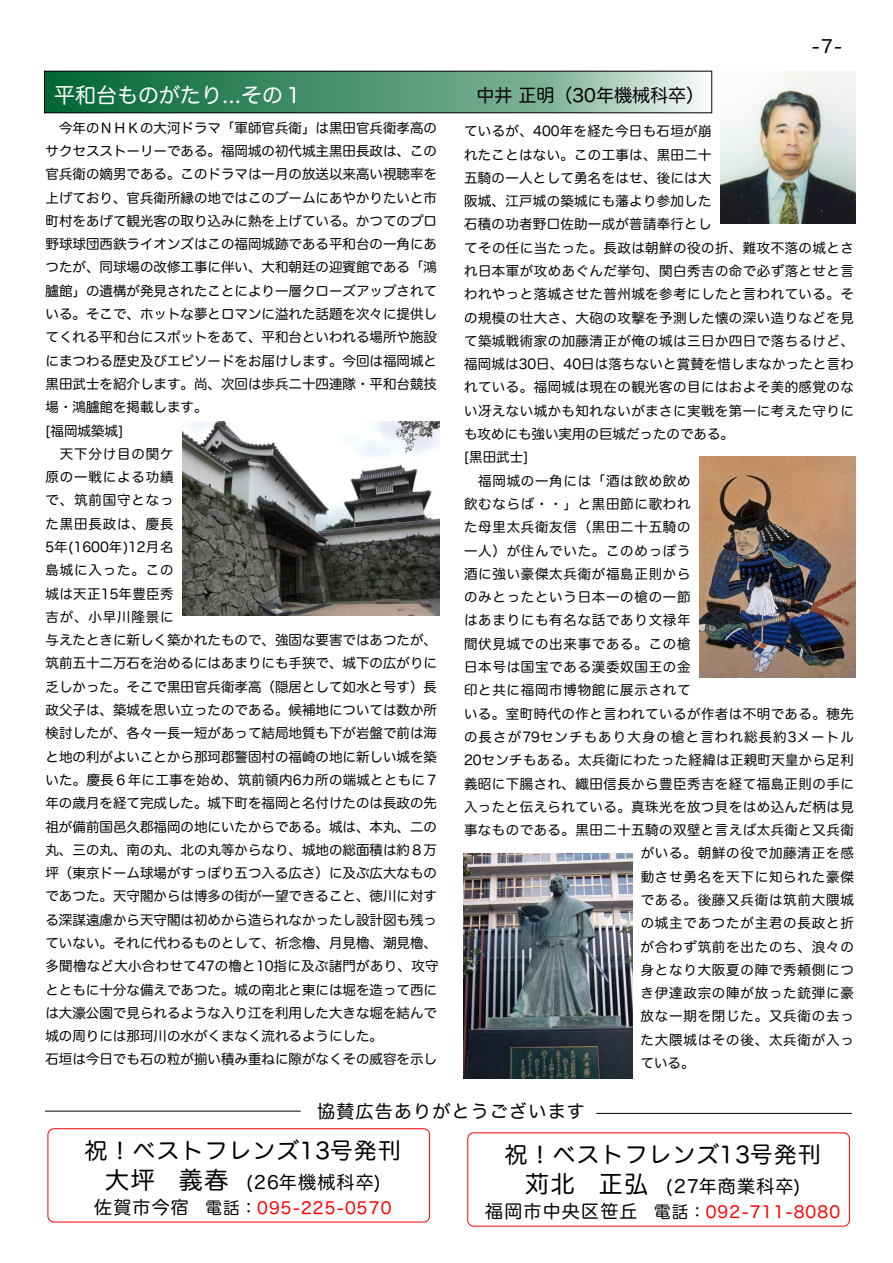
<style>
.page{position:relative;width:893px;height:1263px;background:#fff}
.page>*{position:absolute;margin:0;border:0;box-sizing:border-box;transform-origin:0 0}
.t1{font:22.5px "Hira Maru Pro W4";letter-spacing:.065em;color:#000}
.t2{font:21px "Hira Maru Pro W4";color:#fff}
.t3{font:18px "Hira Maru Pro W4";letter-spacing:.065em;color:#000}
.t4{font:18px "Hira Maru Pro W4";color:#000}
.t5{font:16.5px "Hira Maru Pro W4";letter-spacing:.065em;color:#f00}
.t6{font:13.5px "Hira Maru Pro W4";color:#000}
.t7{font:13.5px "Hira Maru Pro W4";letter-spacing:.03em;color:#000}
.t8{font:13.5px "Hira Maru Pro W4";letter-spacing:.05em;color:#000}
.t9{font:13.5px "Hira Maru Pro W4";letter-spacing:.055em;color:#000}
.t10{font:13.5px "Hira Maru Pro W4";letter-spacing:.02em;color:#000}
.t11{font:13.5px "Hira Maru Pro W4";letter-spacing:.06em;color:#000}
.t12{font:13.5px "Hira Maru Pro W4";letter-spacing:.025em;color:#000}
.t13{font:13.5px "Hira Maru Pro W4";letter-spacing:.08em;color:#000}
.s1{font-size:24px}
.s2{font-size:18px;color:#000}
.s3{color:#000}
</style>
<div class="page">
<hr style="left:45px;top:1111px;width:256px;height:1px;background:#000">
<hr style="left:596px;top:1113px;width:256px;height:1px;background:#000">
<div style="left:467px;top:1132px;width:383px;height:94px;border:1px solid #f00;border-radius:6px"></div>
<svg style="left:46px;top:73px;width:656px;height:38px;background:#5b9c7c"></svg>
<div style="left:44px;top:71px;width:668px;height:42px;border:1px solid #000"></div>
<img style="left:699px;top:457px;width:156px;height:220px">
<img style="left:463px;top:853px;width:169px;height:226px">
<div style="left:47px;top:1128px;width:383px;height:94px;border:1px solid #f00;border-radius:6px"></div>
<img style="left:182px;top:422px;width:258px;height:193px">
<img style="left:720px;top:72px;width:136px;height:152px">
<h2 class="t2" style="left:54px;top:84px;width:251px">平和台ものがたり...その１</h2>
<h3 class="t4" style="left:477px;top:86px;width:229px">中井正明（30年機械科卒）</h3>
<h3 class="t3" style="left:812px;top:37px;width:32px">-7-</h3>
<p class="t6" style="left:46px;top:121px;width:393px">　今年のＮＨＫの大河ドラマ「軍師官兵衛」は黒田官兵衛孝高の</p>
<p class="t6" style="left:46px;top:144px;width:393px">サクセスストーリーである。福岡城の初代城主黒田長政は、この</p>
<p class="t6" style="left:46px;top:167px;width:393px">官兵衛の嫡男である。このドラマは一月の放送以来高い視聴率を</p>
<p class="t6" style="left:46px;top:191px;width:393px">上げており、官兵衛所縁の地ではこのブームにあやかりたいと市</p>
<p class="t6" style="left:46px;top:214px;width:393px">町村をあげて観光客の取り込みに熱を上げている。かつてのプロ</p>
<p class="t6" style="left:46px;top:237px;width:393px">野球球団西鉄ライオンズはこの福岡城跡である平和台の一角にあ</p>
<p class="t6" style="left:46px;top:261px;width:393px">つたが、同球場の改修工事に伴い、大和朝廷の迎賓館である「鴻</p>
<p class="t6" style="left:46px;top:284px;width:393px">臚館」の遺構が発見されたことにより一層クローズアップされて</p>
<p class="t6" style="left:46px;top:307px;width:393px">いる。そこで、ホットな夢とロマンに溢れた話題を次々に提供し</p>
<p class="t6" style="left:46px;top:330px;width:393px">てくれる平和台にスポットをあて、平和台といわれる場所や施設</p>
<p class="t6" style="left:46px;top:354px;width:393px">にまつわる歴史及びエピソードをお届けします。今回は福岡城と</p>
<p class="t6" style="left:46px;top:377px;width:393px">黒田武士を紹介します。尚、次回は歩兵二十四連隊・平和台競技</p>
<p class="t6" style="left:46px;top:400px;width:164px">場・鴻臚館を掲載します。</p>
<p class="t6" style="left:46px;top:424px;width:79px">[福岡城築城]</p>
<p class="t11" style="left:60px;top:447px;width:115px">天下分け目の関ケ</p>
<p class="t11" style="left:46px;top:470px;width:130px">原の一戦による功績</p>
<p class="t11" style="left:46px;top:493px;width:130px">で、筑前国守となっ</p>
<p class="t11" style="left:46px;top:517px;width:130px">た黒田長政は、慶長</p>
<p class="t6" style="left:46px;top:540px;width:130px">5年(1600年)12月名</p>
<p class="t11" style="left:46px;top:563px;width:130px">島城に入った。この</p>
<p class="t12" style="left:46px;top:587px;width:130px">城は天正15年豊臣秀</p>
<p class="t11" style="left:45px;top:610px;width:130px">吉が、小早川隆景に</p>
<p class="t6" style="left:45px;top:633px;width:393px">与えたときに新しく築かれたもので、強固な要害ではあつたが、</p>
<p class="t6" style="left:45px;top:657px;width:393px">筑前五十二万石を治めるにはあまりにも手狭で、城下の広がりに</p>
<p class="t6" style="left:45px;top:680px;width:393px">乏しかった。そこで黒田官兵衛孝高（隠居として如水と号す）長</p>
<p class="t6" style="left:45px;top:703px;width:393px">政父子は、築城を思い立ったのである。候補地については数か所</p>
<p class="t6" style="left:45px;top:726px;width:393px">検討したが、各々一長一短があって結局地質も下が岩盤で前は海</p>
<p class="t6" style="left:45px;top:750px;width:393px">と地の利がよいことから那珂郡警固村の福崎の地に新しい城を築</p>
<p class="t6" style="left:45px;top:773px;width:395px">いた。慶長６年に工事を始め、筑前領内6カ所の端城とともに７</p>
<p class="t6" style="left:45px;top:796px;width:393px">年の歳月を経て完成した。城下町を福岡と名付けたのは長政の先</p>
<p class="t6" style="left:45px;top:820px;width:393px">祖が備前国邑久郡福岡の地にいたからである。城は、本丸、二の</p>
<p class="t6" style="left:45px;top:843px;width:393px">丸、三の丸、南の丸、北の丸等からなり、城地の総面積は約８万</p>
<p class="t6" style="left:45px;top:866px;width:393px">坪（東京ドーム球場がすっぽり五つ入る広さ）に及ぶ広大なもの</p>
<p class="t6" style="left:45px;top:889px;width:393px">であつた。天守閣からは博多の街が一望できること、徳川に対す</p>
<p class="t6" style="left:45px;top:913px;width:393px">る深謀遠慮から天守閣は初めから造られなかったし設計図も残っ</p>
<p class="t6" style="left:45px;top:936px;width:393px">ていない。それに代わるものとして、祈念櫓、月見櫓、潮見櫓、</p>
<p class="t10" style="left:45px;top:959px;width:395px">多聞櫓など大小合わせて47の櫓と10指に及ぶ諸門があり、攻守</p>
<p class="t6" style="left:45px;top:983px;width:393px">とともに十分な備えであつた。城の南北と東には堀を造って西に</p>
<p class="t6" style="left:45px;top:1006px;width:393px">は大濠公園で見られるような入り江を利用した大きな堀を結んで</p>
<p class="t6" style="left:45px;top:1029px;width:339px">城の周りには那珂川の水がくまなく流れるようにした。</p>
<p class="t6" style="left:45px;top:1052px;width:393px">石垣は今日でも石の粒が揃い積み重ねに隙がなくその威容を示し</p>
<p class="t12" style="left:464px;top:124px;width:249px">ているが、400年を経た今日も石垣が崩</p>
<p class="t10" style="left:464px;top:148px;width:249px">れたことはない。この工事は、黒田二十</p>
<p class="t10" style="left:464px;top:171px;width:249px">五騎の一人として勇名をはせ、後には大</p>
<p class="t10" style="left:464px;top:194px;width:249px">阪城、江戸城の築城にも藩より参加した</p>
<p class="t10" style="left:464px;top:218px;width:249px">石積の功者野口佐助一成が普請奉行とし</p>
<p class="t7" style="left:464px;top:241px;width:391px">てその任に当たった。長政は朝鮮の役の折、難攻不落の城とさ</p>
<p class="t7" style="left:464px;top:264px;width:391px">れ日本軍が攻めあぐんだ挙句、関白秀吉の命で必ず落とせと言</p>
<p class="t7" style="left:464px;top:287px;width:391px">われやっと落城させた普州城を参考にしたと言われている。そ</p>
<p class="t7" style="left:464px;top:311px;width:391px">の規模の壮大さ、大砲の攻撃を予測した懐の深い造りなどを見</p>
<p class="t7" style="left:464px;top:334px;width:391px">て築城戦術家の加藤清正が俺の城は三日か四日で落ちるけど、</p>
<p class="t6" style="left:464px;top:357px;width:391px">福岡城は30日、40日は落ちないと賞賛を惜しまなかったと言わ</p>
<p class="t7" style="left:464px;top:381px;width:391px">れている。福岡城は現在の観光客の目にはおよそ美的感覚のな</p>
<p class="t7" style="left:464px;top:404px;width:391px">い冴えない城かも知れないがまさに実戦を第一に考えた守りに</p>
<p class="t6" style="left:464px;top:427px;width:271px">も攻めにも強い実用の巨城だったのである。</p>
<p class="t6" style="left:464px;top:450px;width:79px">[黒田武士]　</p>
<p class="t8" style="left:478px;top:474px;width:214px">福岡城の一角には「酒は飲め飲め</p>
<p class="t8" style="left:464px;top:497px;width:228px">飲むならば・・」と黒田節に歌われ</p>
<p class="t8" style="left:464px;top:520px;width:228px">た母里太兵衛友信（黒田二十五騎の</p>
<p class="t8" style="left:464px;top:544px;width:228px">一人）が住んでいた。このめっぽう</p>
<p class="t8" style="left:464px;top:567px;width:228px">酒に強い豪傑太兵衛が福島正則から</p>
<p class="t8" style="left:464px;top:590px;width:228px">のみとったという日本一の槍の一節</p>
<p class="t8" style="left:464px;top:613px;width:228px">はあまりにも有名な話であり文禄年</p>
<p class="t8" style="left:464px;top:637px;width:228px">間伏見城での出来事である。この槍</p>
<p class="t8" style="left:464px;top:660px;width:228px">日本号は国宝である漢委奴国王の金</p>
<p class="t8" style="left:464px;top:683px;width:228px">印と共に福岡市博物館に展示されて</p>
<p class="t7" style="left:464px;top:707px;width:391px">いる。室町時代の作と言われているが作者は不明である。穂先</p>
<p class="t13" style="left:464px;top:730px;width:391px">の長さが79センチもあり大身の槍と言われ総長約3メートル</p>
<p class="t10" style="left:464px;top:753px;width:391px">20センチもある。太兵衛にわたった経緯は正親町天皇から足利</p>
<p class="t7" style="left:464px;top:777px;width:391px">義昭に下腸され、織田信長から豊臣秀吉を経て福島正則の手に</p>
<p class="t7" style="left:464px;top:800px;width:391px">入ったと伝えられている。真珠光を放つ貝をはめ込んだ柄は見</p>
<p class="t7" style="left:464px;top:823px;width:391px">事なものである。黒田二十五騎の双壁と言えば太兵衛と又兵衛</p>
<p class="t9" style="left:641px;top:846px;width:215px">がいる。朝鮮の役で加藤清正を感</p>
<p class="t9" style="left:641px;top:870px;width:215px">動させ勇名を天下に知られた豪傑</p>
<p class="t9" style="left:641px;top:893px;width:215px">である。後藤又兵衛は筑前大隈城</p>
<p class="t9" style="left:641px;top:916px;width:215px">の城主であつたが主君の長政と折</p>
<p class="t9" style="left:641px;top:940px;width:215px">が合わず筑前を出たのち、浪々の</p>
<p class="t9" style="left:641px;top:963px;width:215px">身となり大阪夏の陣で秀頼側につ</p>
<p class="t9" style="left:641px;top:986px;width:215px">き伊達政宗の陣が放った銃弾に豪</p>
<p class="t9" style="left:641px;top:1009px;width:215px">放な一期を閉じた。又兵衛の去っ</p>
<p class="t9" style="left:641px;top:1033px;width:215px">た大隈城はその後、太兵衛が入っ</p>
<p class="t6" style="left:641px;top:1056px;width:55px">ている。</p>
<h3 class="t3" style="left:317px;top:1102px;width:269px">協賛広告ありがとうございます</h3>
<h1 class="t1" style="left:85px;top:1139px;width:317px">祝！ベストフレンズ13号発刊</h1>
<h3 class="t3" style="left:105px;top:1173px;width:277px"><span class="s1">大坪　義春</span> (26年機械科卒)</h3>
<p class="t5" style="left:94px;top:1199px;width:299px"><span class="s2">佐賀市今宿</span><span class="s3">　電話：</span>095-225-0570</p>
<h1 class="t1" style="left:505px;top:1143px;width:317px">祝！ベストフレンズ13号発刊</h1>
<h3 class="t3" style="left:525px;top:1177px;width:277px"><span class="s1">苅北　正弘</span> (27年商業科卒)</h3>
<p class="t5" style="left:485px;top:1203px;width:356px"><span class="s2">福岡市中央区笹丘</span><span class="s3">　電話：</span>092-711-8080</p>
</div>
